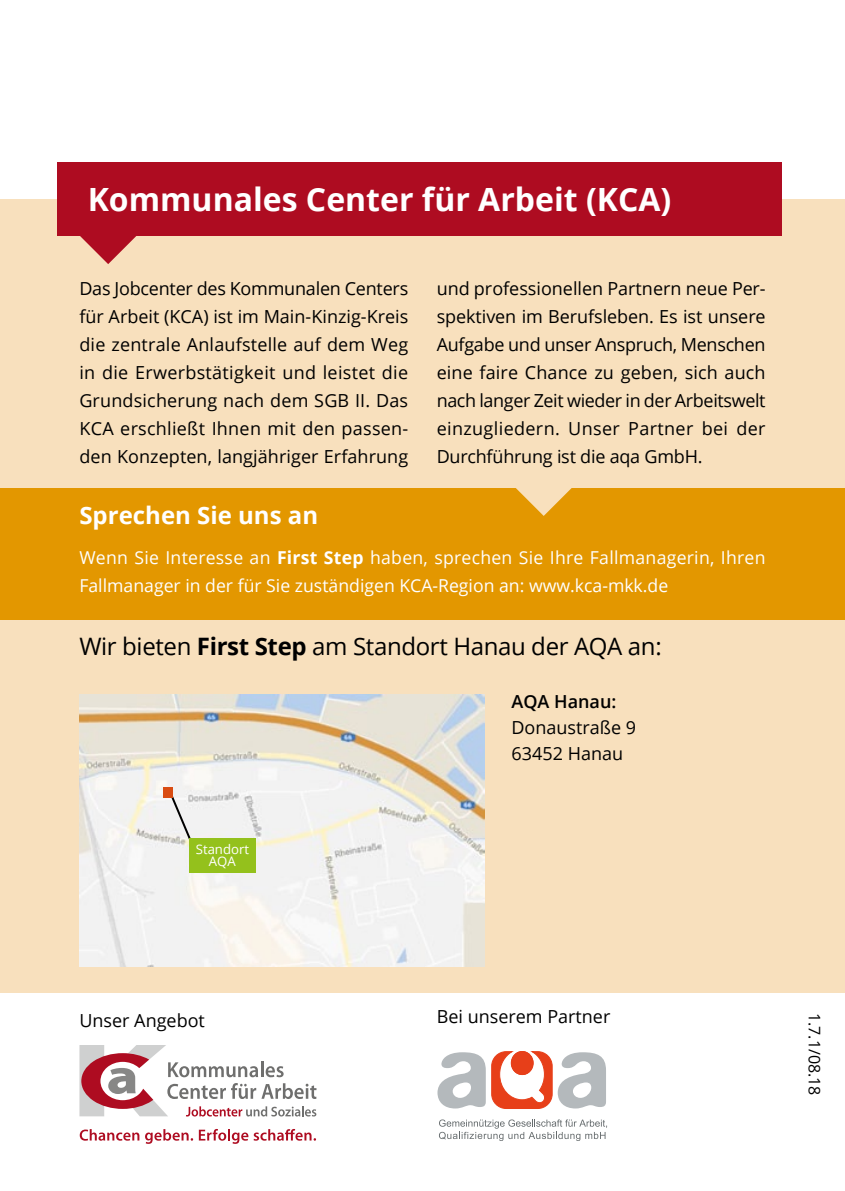
<style>
.page{position:relative;width:845px;height:1191px;background:#fff}
.page>*{position:absolute;margin:0;border:0;box-sizing:border-box;transform-origin:0 0}
.t1{font:700 32px "Open Sans";color:#fff}
.t2{font:24px "Open Sans";letter-spacing:-.015em;color:#000}
.t3{font:700 24px "Open Sans";color:#fff}
.t4{font:18px/28px "Open Sans";color:#000;text-align:justify}
.t5{font:600 18px "Open Sans";color:#000}
.t6{font:17.8px/28px "Open Sans";letter-spacing:.015em;color:#fff}
.t7{font:16px "Open Sans";color:#000}
.t8{font:13.2px/11.2px "Open Sans";color:#fff;text-align:center}
.s1{font-weight:700}
</style>
<div class="page">
<div style="left:0;top:198px;width:845px;height:794px;background:#f8e0bd"></div>
<svg style="left:79px;top:1045px;width:237px;height:71px"></svg>
<svg style="left:80px;top:1129px;width:59px;height:11px"></svg>
<svg style="left:145px;top:1129px;width:48px;height:14px"></svg>
<svg style="left:199px;top:1129px;width:117px;height:14px"></svg>
<svg style="left:439px;top:1119px;width:168px;height:22px"></svg>
<svg style="left:437px;top:1051px;width:169px;height:58px"></svg>
<div style="left:0;top:488px;width:845px;height:132px;background:#e39700"></div>
<svg style="left:516px;top:488px;width:56px;height:28px"></svg>
<div style="left:57px;top:162px;width:724px;height:73px;background:#ae0c21"></div>
<svg style="left:79px;top:235px;width:58px;height:29px"></svg>
<img style="left:79px;top:694px;width:405px;height:272px">
<svg style="left:169px;top:794px;width:24px;height:48px"></svg>
<div style="left:163px;top:788px;width:10px;height:10px;background:#d94c12"></div>
<div style="left:189px;top:838px;width:67px;height:34px;background:#94c11c"></div>
<h1 class="t1" style="left:88px;top:176px;width:585px">Kommunales Center für Arbeit (KCA)</h1>
<p class="t4" style="left:437px;top:273px;width:330px">und professionellen Partnern neue Per&shy;spektiven im Berufsleben. Es ist unsere Aufgabe und unser Anspruch, Menschen eine faire Chance zu geben, sich auch nach langer Zeit wieder in der Arbeitswelt einzugliedern. Unser Partner bei der Durchführung ist die aqa GmbH.</p>
<p class="t4" style="left:79px;top:273px;width:330px">Das Jobcenter des Kommunalen Centers für Arbeit (KCA) ist im Main-Kinzig-Kreis die zentrale Anlaufstelle auf dem Weg in die Erwerbstätigkeit und leistet die Grundsicherung nach dem SGB II. Das KCA erschließt Ihnen mit den passen&shy;den Konzepten, langjähriger Erfahrung</p>
<h2 class="t3" style="left:79px;top:498px;width:240px">Sprechen Sie uns an</h2>
<p class="t6" style="left:79px;top:542px;width:687px">Wenn Sie Interesse an <span class="s1">First Step</span> haben, sprechen Sie Ihre Fallmanagerin, Ihren<br>Fallmanager in der für Sie zuständigen KCA-Region an: www.kca-mkk.de</p>
<h2 class="t2" style="left:79px;top:630px;width:584px">Wir bieten <span class="s1">First Step</span> am Standort Hanau der AQA an:</h2>
<p class="t5" style="left:511px;top:689px;width:106px">AQA Hanau:</p>
<p class="t4" style="left:511px;top:714px;width:126px;line-height:26px">Donaustraße 9<br>63452 Hanau</p>
<p class="t8" style="left:196px;top:843px;width:55px">Standort<br>AQA</p>
<p class="t4" style="left:79px;top:1005px;width:127px">Unser Angebot</p>
<p class="t4" style="left:437px;top:1002px;width:175px">Bei unserem Partner</p>
<p class="t7" style="left:825px;top:1013px;width:84px;rotate:90deg">1.7.1/08.18</p>
</div>
